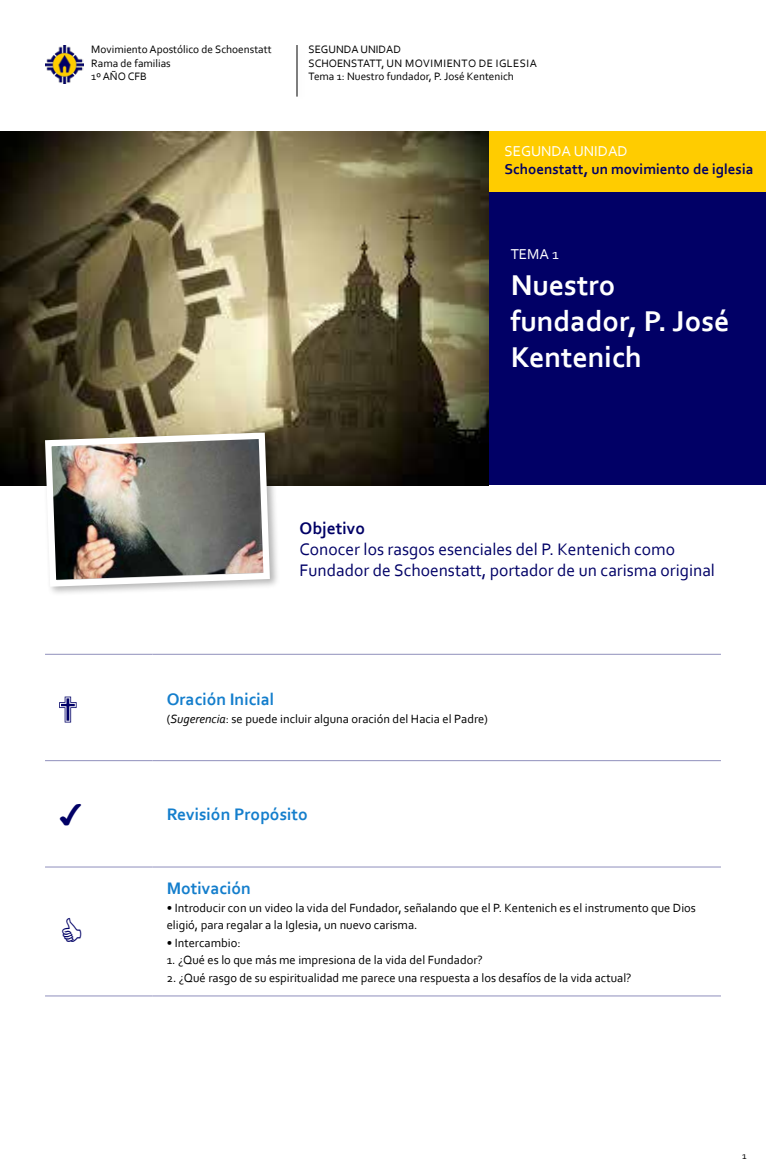
<style>
.page{position:relative;width:766px;height:1170px;background:#fff}
.page>*{position:absolute;margin:0;border:0;box-sizing:border-box;transform-origin:0 0}
.t1{font:700 30px/36px "Corbel";color:#fff}
.t2{font:27.5px "Monotype Sorts";color:#010066}
.t3{font:17.5px/21px "Corbel";color:#010066}
.t4{font:700 17.5px "Corbel";color:#147ecc}
.t5{font:700 17.5px "Corbel";color:#010066}
.t6{font:700 15px "Corbel";color:#010066}
.t7{font:15px "Corbel";color:#fff}
.t8{font:12.5px/17.5px "Corbel";color:#000}
.t9{font:11.25px/13.5px "Corbel";color:#000}
.t10{font:10px "Corbel";color:#000}
.s1{font-style:italic}
</style>
<div class="page">
<div style="left:465px;top:134px;width:300px;height:351px;background:#010066"></div>
<div style="left:465px;top:131px;width:300px;height:60px;background:#fc0"></div>
<img style="left:0;top:131px;width:488px;height:354px">
<div style="left:42px;top:429px;width:238px;height:167px;background:#000;opacity:.3"></div>
<img style="left:42px;top:429px;width:231px;height:161px">
<hr style="left:45px;top:654px;width:107px;height:1px;background:#8f8fbc">
<hr style="left:152px;top:654px;width:568px;height:1px;background:#8f8fbc">
<hr style="left:45px;top:760px;width:107px;height:1px;background:#8f8fbc">
<hr style="left:152px;top:760px;width:568px;height:1px;background:#8f8fbc">
<hr style="left:45px;top:866px;width:107px;height:1px;background:#8f8fbc">
<hr style="left:152px;top:866px;width:568px;height:1px;background:#8f8fbc">
<hr style="left:45px;top:995px;width:107px;height:1px;background:#8f8fbc">
<hr style="left:152px;top:995px;width:568px;height:1px;background:#8f8fbc">
<svg style="left:59px;top:696px;width:18px;height:26px"></svg>
<img style="left:45px;top:45px;width:38px;height:38px">
<div style="left:293px;top:43px;width:14px;height:62px;background:#000;opacity:.2"></div>
<hr style="left:297px;top:45px;width:1px;height:52px;background:#000">
<p class="t9" style="left:91px;top:43px;width:182px">Movimiento Apostólico de Schoenstatt<br>Rama de familias<br>1º AÑO CFB</p>
<p class="t9" style="left:308px;top:43px;width:130px">SEGUNDA UNIDAD<br>SCHOENSTATT, un movimiento</p>
<p class="t9" style="left:308px;top:56px;width:212px;text-indent:170px">de iglesia<br>Tema 1: Nuestro fundador, P. José Kentenich</p>
<p class="t7" style="left:504px;top:141px;width:125px">SEGUNDA UNIDAD</p>
<p class="t6" style="left:504px;top:159px;width:250px">Schoenstatt, un movimiento de iglesia</p>
<p class="t7" style="left:510px;top:245px;width:50px">TEMA 1</p>
<h1 class="t1" style="left:510px;top:266px;width:220px">Nuestro fundador, P. José<br>Kentenich</h1>
<h3 class="t5" style="left:299px;top:517px;width:67px">Objetivo</h3>
<h3 class="t3" style="left:299px;top:538px;width:417px">Conocer los rasgos esenciales del P. Kentenich como<br>Fundador de Schoenstatt, portador de un carisma original</h3>
<h3 class="t4" style="left:167px;top:688px;width:109px">Oración Inicial</h3>
<p class="t8" style="left:167px;top:709px;width:323px">(<span class="s1">Sugerencia</span>: se puede incluir alguna oración del Hacia el Padre)</p>
<h2 class="t2" style="left:59px;top:802px;width:27px">4</h2>
<h3 class="t4" style="left:167px;top:803px;width:143px">Revisión Propósito</h3>
<h3 class="t4" style="left:167px;top:877px;width:86px">Motivación</h3>
<p class="t8" style="left:167px;top:898px;width:530px">• Introducir con un video la vida del Fundador, señalando que el P. Kentenich es el instrumento que Dios eligió, para regalar a la Iglesia, un nuevo carisma.</p>
<p class="t8" style="left:167px;top:933px;width:75px">• Intercambio:</p>
<p class="t8" style="left:167px;top:950px;width:318px">1. ¿Qué es lo que más me impresiona de la vida del Fundador?</p>
<p class="t8" style="left:167px;top:968px;width:466px">2. ¿Qué rasgo de su espiritualidad me parece una respuesta a los desafíos de la vida actual?</p>
<p class="t10" style="left:741px;top:1149px;width:6px">1</p>
</div>
